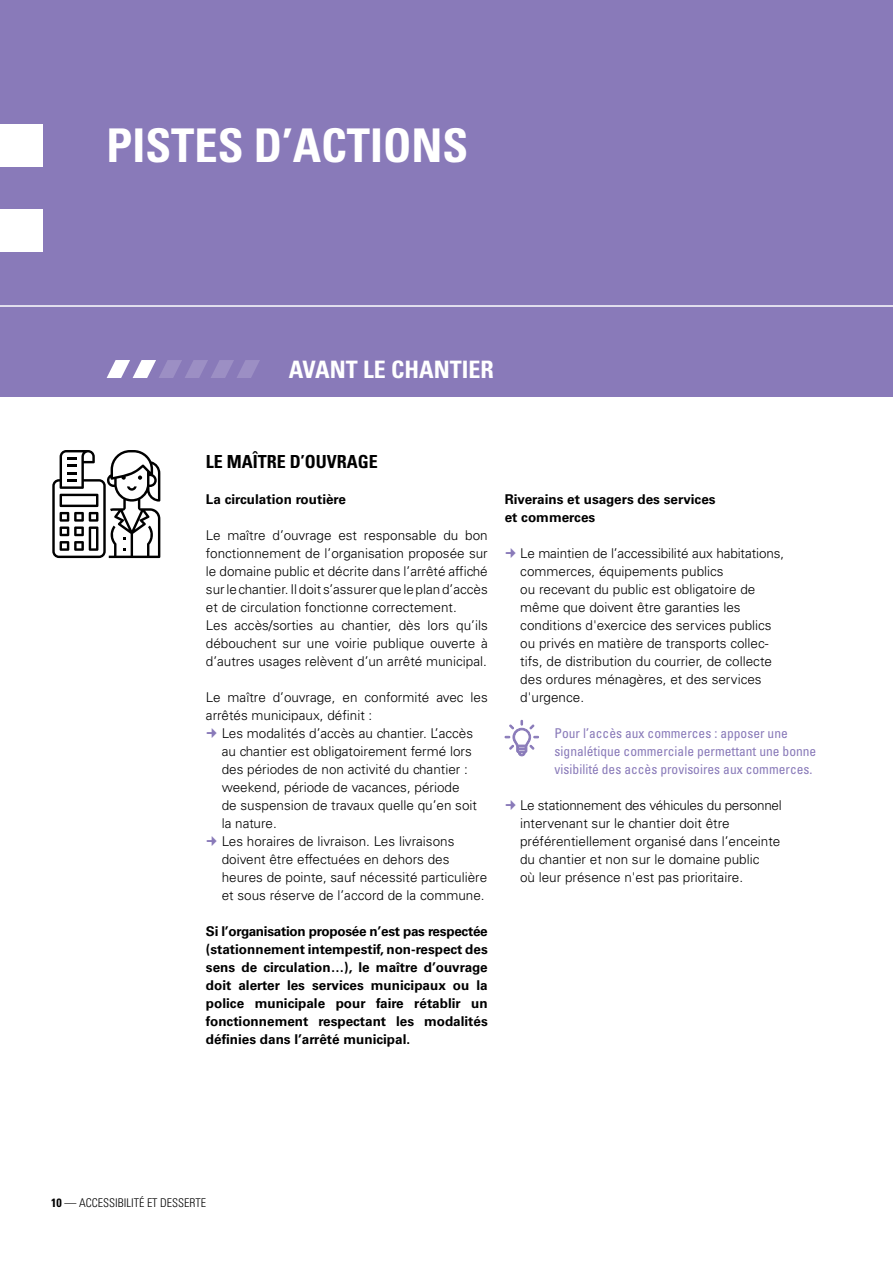
<style>
.page{position:relative;width:893px;height:1263px;background:#fff}
.page>*{position:absolute;margin:0;border:0;box-sizing:border-box;transform-origin:0 0}
.t1{font:700 condensed 46.5px "Univers";color:#fff}
.t2{font:700 condensed 24px "Univers";color:#fff}
.t3{font:700 condensed 18px "Univers";color:#000}
.t4{font:300 13.5px/18px "Univers";color:#000}
.t5{font:700 13.5px/18px "Univers";color:#000;text-align:justify}
.t6{font:condensed 13.5px/18px "Univers";color:#897ab9}
.t7{font:300 condensed 12px "Univers";color:#000}
.s1{font-weight:700}
</style>
<div class="page">
<div style="left:0;top:0;width:893px;height:396px;background:#897ab9"></div>
<svg style="left:107px;top:360px;width:153px;height:18px"></svg>
<div style="left:0;top:124px;width:43px;height:43px;background:#fff"></div>
<div style="left:0;top:209px;width:43px;height:43px;background:#fff"></div>
<svg style="left:52px;top:450px;width:108px;height:108px"></svg>
<svg style="left:505px;top:720px;width:34px;height:36px"></svg>
<hr style="left:0;top:305px;width:893px;height:2px;background:#fff">
<h1 class="t1" style="left:107px;top:117px;width:363px">PISTES D’ACTIONS</h1>
<h2 class="t2" style="left:289px;top:355px;width:206px">AVANT LE CHANTIER</h2>
<h3 class="t3" style="left:206px;top:451px;width:63px">LE MAÎTRE</h3>
<h3 class="t3" style="left:290px;top:451px;width:38px">D’OUVRAGE</h3>
<p class="t5" style="left:206px;top:490px;width:142px">La circulation routière</p>
<p class="t4" style="left:206px;top:526px;width:283px">Le maître d’ouvrage est responsable du bon fonctionnement de l’organisation proposée sur le domaine public et décrite dans l’arrêté affiché sur le chantier. Il doit s’assurer que le plan d’accès et de circulation fonctionne correctement.<br>Les accès/sorties au chantier, dès lors qu’ils débouchent sur une voirie publique ouverte à d’autres usages relèvent d’un arrêté municipal.</p>
<p class="t4" style="left:206px;top:688px;width:283px">Le maître d’ouvrage, en conformité avec les arrêtés municipaux, définit :</p>
<p class="t4" style="left:222px;top:724px;width:267px">Les modalités d’accès au chantier. L’accès au chantier est obligatoirement fermé lors des périodes de non activité du chantier : weekend, période de vacances, période<br>de suspension de travaux quelle qu’en soit la nature.<br>Les horaires de livraison. Les livraisons doivent être effectuées en dehors des heures de pointe, sauf nécessité particulière et sous réserve de l’accord de la commune.</p>
<p class="t5" style="left:206px;top:922px;width:283px">Si l’organisation proposée n’est pas respectée (stationnement intempestif, non-respect des sens de circulation…), le maître d’ouvrage doit alerter les services municipaux ou la police municipale pour faire rétablir un fonctionnement respectant les modalités définies dans l’arrêté municipal.</p>
<p class="t5" style="left:505px;top:490px;width:212px">Riverains et usagers des services et commerces</p>
<p class="t4" style="left:520px;top:544px;width:265px">Le maintien de l’accessibilité aux habitations, commerces, équipements publics<br>ou recevant du public est obligatoire de même que doivent être garanties les conditions d'exercice des services publics ou privés en matière de transports collec&shy;tifs, de distribution du courrier, de collecte des ordures ménagères, et des services d'urgence.</p>
<p class="t6" style="left:555px;top:724px;width:263px">Pour l’accès aux commerces : apposer une signalétique commerciale permettant une bonne visibilité des accès provisoires aux commerces.</p>
<p class="t4" style="left:520px;top:796px;width:263px">Le stationnement des véhicules du personnel intervenant sur le chantier doit être préférentiellement organisé dans l’enceinte du chantier et non sur le domaine public<br>où leur présence n'est pas prioritaire.</p>
<p class="t7" style="left:51px;top:1196px;width:157px"><span class="s1">10</span> — ACCESSIBILITÉ ET DESSERTE</p>
</div>
